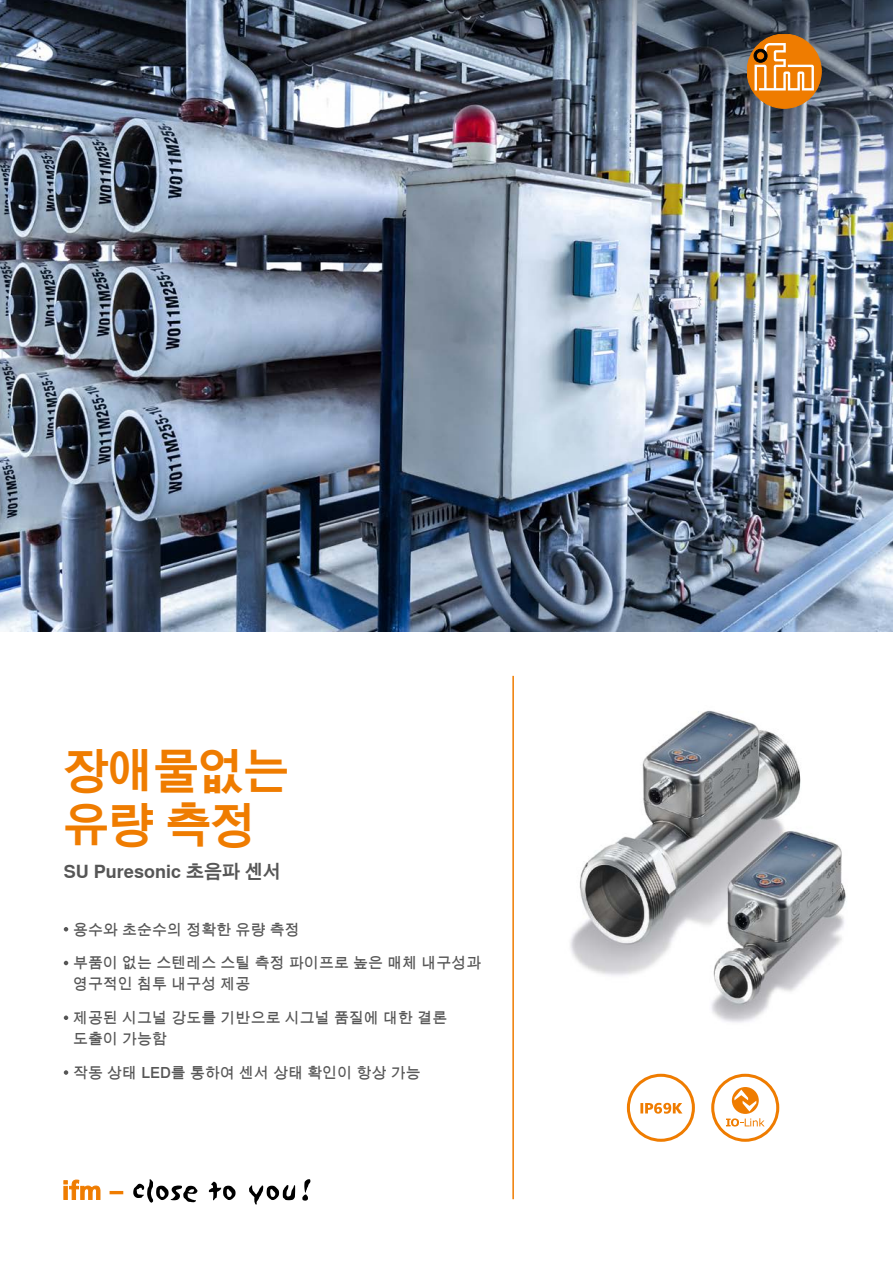
<style>
.page{position:relative;width:893px;height:1263px;background:#fff}
.page>*{position:absolute;margin:0;border:0;box-sizing:border-box;transform-origin:0 0}
.Titel_Headline_30pt{font:700 45px/54px "Nimbus Sans Global";color:#ef7c00}
.Titel_Subheadline_12pt{font:700 18px "Nimbus Sans Global";color:#565656}
.Features{font:500 15px/21px "Nimbus Sans Global";color:#565656}
</style>
<div class="page">
<img style="left:570px;top:710px;width:276px;height:313px">
<img style="left:0;top:0;width:893px;height:631px">
<svg style="left:64px;top:1180px;width:36px;height:20px"></svg>
<svg style="left:110px;top:1191px;width:13px;height:3px"></svg>
<svg style="left:133px;top:1179px;width:64px;height:24px"></svg>
<svg style="left:209px;top:1182px;width:27px;height:18px"></svg>
<svg style="left:249px;top:1185px;width:46px;height:19px"></svg>
<svg style="left:302px;top:1179px;width:8px;height:22px"></svg>
<hr style="left:512px;top:676px;width:2px;height:523px;background:#ef7c00">
<div style="left:747px;top:34px;width:74px;height:74px;background:#ef7c00;border-radius:50%"></div>
<div style="left:747px;top:34px;width:74px;height:74px;border:1px solid #ef7c00;border-radius:50%"></div>
<svg style="left:754px;top:43px;width:60px;height:47px"></svg>
<svg style="left:64px;top:927px;width:4px;height:4px"></svg>
<svg style="left:64px;top:961px;width:4px;height:4px"></svg>
<svg style="left:64px;top:1015px;width:4px;height:5px"></svg>
<svg style="left:64px;top:1070px;width:4px;height:5px"></svg>
<svg style="left:627px;top:1074px;width:68px;height:68px"></svg>
<svg style="left:711px;top:1074px;width:68px;height:68px"></svg>
<p class="Titel_Headline_30pt" style="left:64px;top:744px;width:226px">장애물없는 유량 측정</p>
<p class="Titel_Subheadline_12pt" style="left:64px;top:861px;width:219px">SU Puresonic 초음파 센서</p>
<p class="Features" style="left:73px;top:919px;width:228px">용수와 초순수의 정확한 유량 측정</p>
<p class="Features" style="left:73px;top:953px;width:410px">부품이 없는 스텐레스 스틸 측정 파이프로 높은 매체 내구성과 영구적인 침투 내구성 제공</p>
<p class="Features" style="left:73px;top:1007px;width:376px">제공된 시그널 강도를 기반으로 시그널 품질에 대한 결론 도출이 가능함</p>
<p class="Features" style="left:73px;top:1062px;width:349px">작동 상태 LED를 통하여 센서 상태 확인이 항상 가능</p>
</div>
